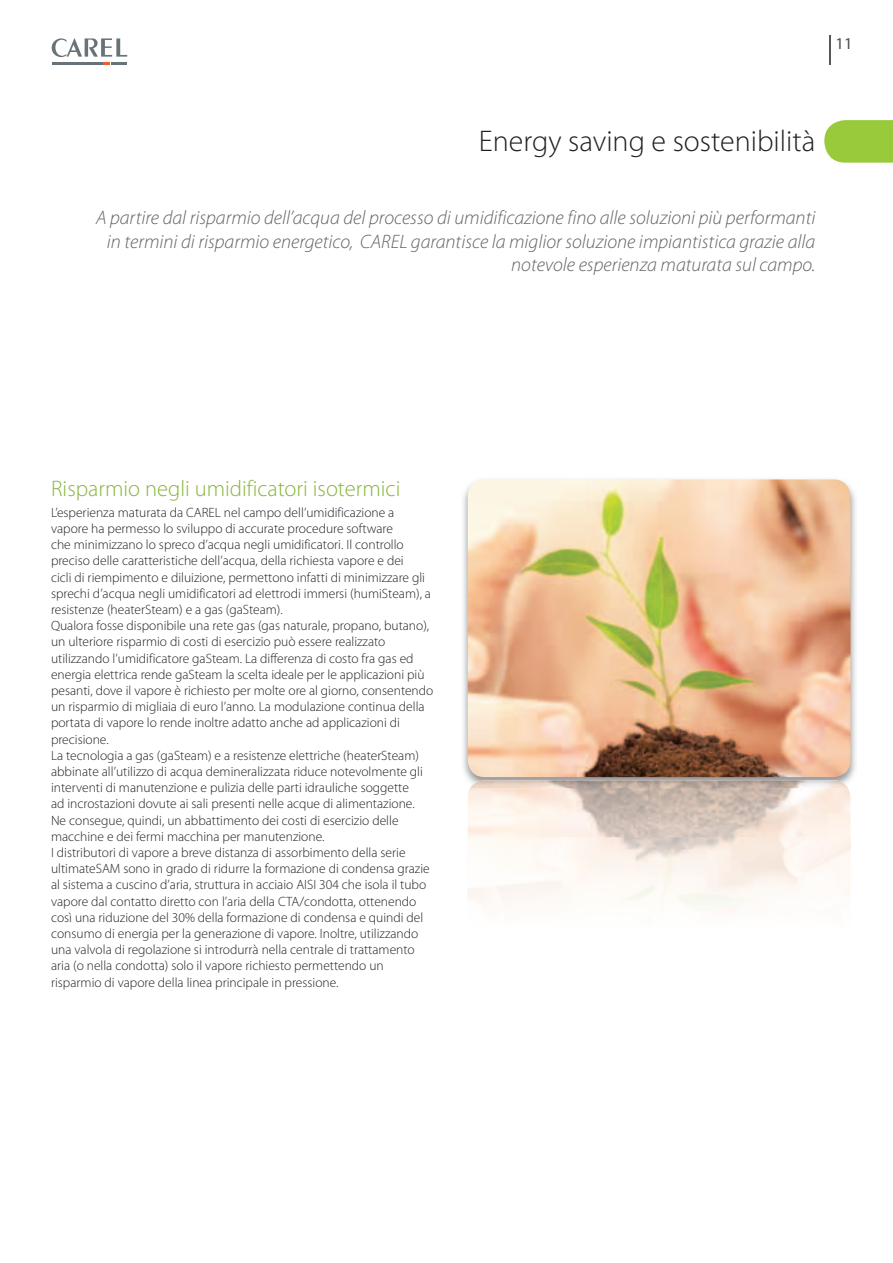
<style>
.page{position:relative;width:893px;height:1263px;background:#fff}
.page>*{position:absolute;margin:0;border:0;box-sizing:border-box;transform-origin:0 0}
.t1{font:300 30px "Myriad Pro";color:#231f20}
.t2{font:300 22.5px "Myriad Pro";color:#87b53b}
.t3{font:italic 300 19.5px/23.4px "Myriad Pro";color:#636366;text-align:right}
.t4{font:16.5px "Myriad Pro";color:#4b4c4d}
.t5{font:300 13.5px/16.2px "Myriad Pro";color:#231f20}
</style>
<div class="page">
<svg style="left:52px;top:38px;width:75px;height:26px"></svg>
<svg style="left:824px;top:120px;width:69px;height:43px;background:#a0cd49"></svg>
<img style="left:463px;top:487px;width:393px;height:294px">
<img style="left:468px;top:479px;width:382px;height:298px">
<img style="left:468px;top:788px;width:382px;height:124px">
<img style="left:470px;top:780px;width:378px;height:8px">
<hr style="left:829px;top:35px;width:1px;height:30px;background:#57585a">
<p class="t4" style="left:836px;top:33px;width:18px">11</p>
<h1 class="t1" style="left:479px;top:123px;width:338px">Energy saving e sostenibilità</h1>
<p class="t3" style="left:96px;top:207px;width:721px">A partire dal risparmio dell’acqua del processo di umidificazione fino alle soluzioni più performanti in termini di risparmio energetico, CAREL garantisce la miglior soluzione impiantistica grazie alla notevole esperienza maturata sul campo.</p>
<h2 class="t2" style="left:51px;top:475px;width:351px">Risparmio negli umidificatori isotermici</h2>
<p class="t5" style="left:51px;top:504px;width:384px">L’esperienza maturata da CAREL nel campo dell’umidificazione a vapore ha permesso lo sviluppo di accurate procedure software<br>che minimizzano lo spreco d’acqua negli umidificatori. Il controllo preciso delle caratteristiche dell’acqua, della richiesta vapore e dei<br>cicli di riempimento e diluizione, permettono infatti di minimizzare gli sprechi d’acqua negli umidificatori ad elettrodi immersi (humiSteam), a resistenze (heaterSteam) e a gas (gaSteam).<br>Qualora fosse disponibile una rete gas (gas naturale, propano, butano), un ulteriore risparmio di costi di esercizio può essere realizzato utilizzando l’umidificatore gaSteam. La differenza di costo fra gas ed energia elettrica rende gaSteam la scelta ideale per le applicazioni più pesanti, dove il vapore è richiesto per molte ore al giorno, consentendo un risparmio di migliaia di euro l’anno. La modulazione continua della portata di vapore lo rende inoltre adatto anche ad applicazioni di precisione.<br>La tecnologia a gas (gaSteam) e a resistenze elettriche (heaterSteam) abbinate all’utilizzo di acqua demineralizzata riduce notevolmente gli interventi di manutenzione e pulizia delle parti idrauliche soggette<br>ad incrostazioni dovute ai sali presenti nelle acque di alimentazione.<br>Ne consegue, quindi, un abbattimento dei costi di esercizio delle macchine e dei fermi macchina per manutenzione.<br>I distributori di vapore a breve distanza di assorbimento della serie ultimateSAM sono in grado di ridurre la formazione di condensa grazie al sistema a cuscino d’aria, struttura in acciaio AISI 304 che isola il tubo vapore dal contatto diretto con l’aria della CTA/condotta, ottenendo così una riduzione del 30% della formazione di condensa e quindi del consumo di energia per la generazione di vapore. Inoltre, utilizzando una valvola di regolazione si introdurrà nella centrale di trattamento aria (o nella condotta) solo il vapore richiesto permettendo un risparmio di vapore della linea principale in pressione.</p>
</div>
